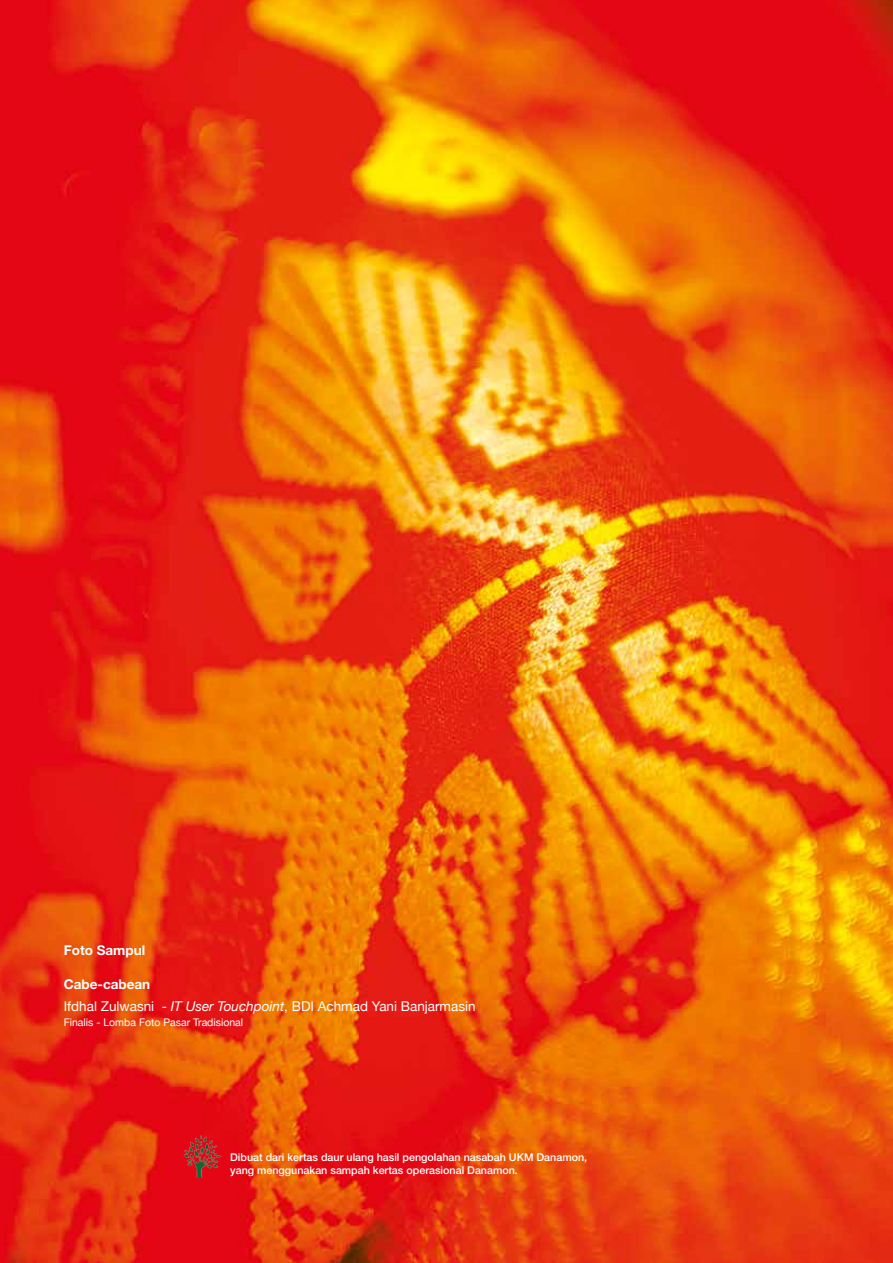
<style>
.page{position:relative;width:893px;height:1263px;background:#fff}
.page>*{position:absolute;margin:0;border:0;box-sizing:border-box;transform-origin:0 0}
.t1{font:13.5px/22.5px "Helvetica Neue";color:#fff}
.t2{font:700 13.5px "Helvetica Neue";color:#fff}
.t3{font:500 10.65px/12.9px "Helvetica Neue";color:#fff}
.t4{font:10.5px "Helvetica Neue";color:#fff}
.s1{font-weight:700}
.s2{font-style:italic}
</style>
<div class="page">
<img style="left:0;top:0;width:893px;height:1263px">
<img style="left:180px;top:1136px;width:42px;height:42px">
<p class="t2" style="left:64px;top:941px;width:83px">Foto Sampul</p>
<p class="t1" style="left:64px;top:972px;width:413px"><span class="s1">Cabe-cabean<br></span>Ifdhal Zulwasni - <span class="s2">IT User Touchpoint</span>, BDI Achmad Yani Banjarmasin</p>
<p class="t4" style="left:64px;top:1016px;width:181px">Finalis - Lomba Foto Pasar Tradisional</p>
<p class="t3" style="left:230px;top:1151px;width:358px">Dibuat dari kertas daur ulang hasil pengolahan nasabah UKM Danamon, yang menggunakan sampah kertas operasional Danamon.</p>
</div>
